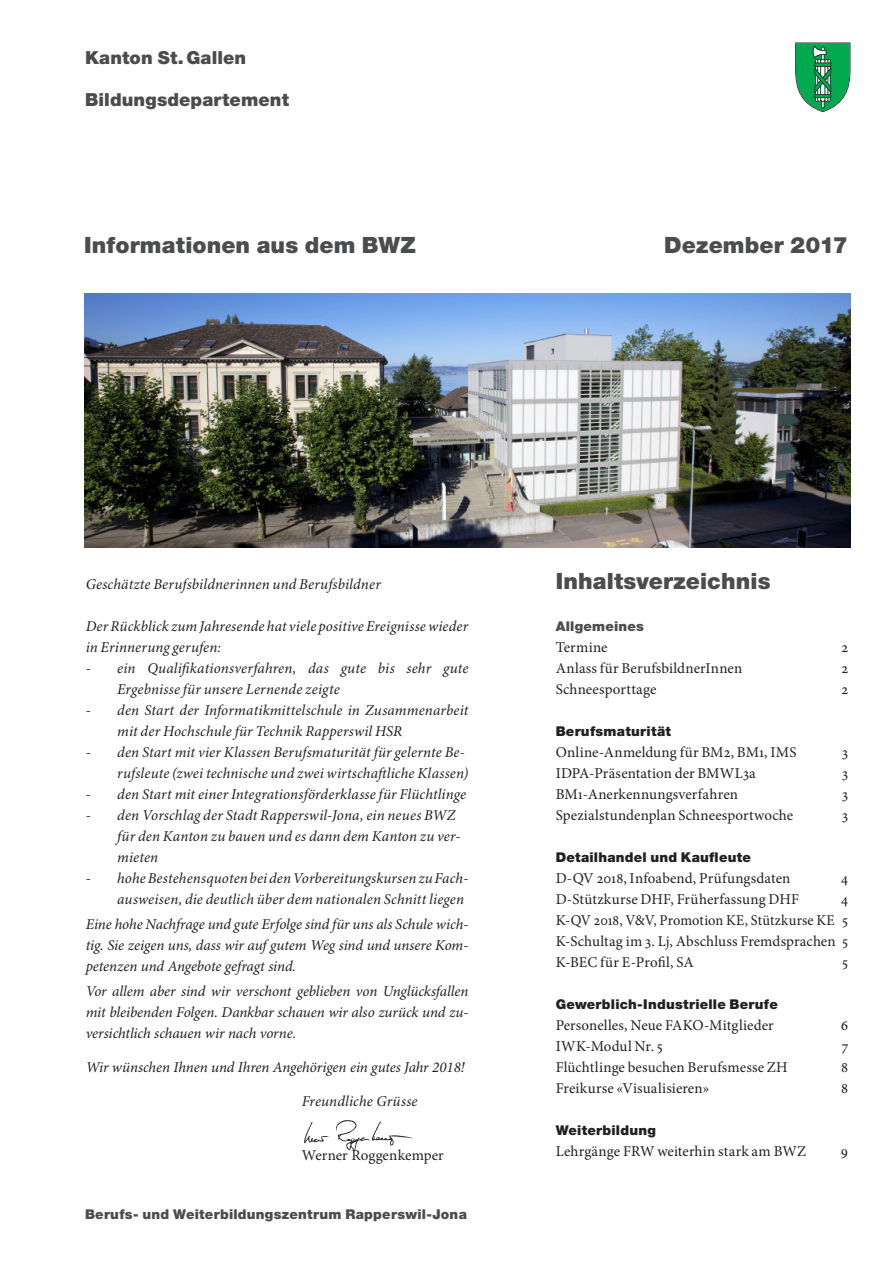
<style>
.page{position:relative;width:893px;height:1263px;background:#fff}
.page>*{position:absolute;margin:0;border:0;box-sizing:border-box;transform-origin:0 0}
.Titel_1{font:900 22.5px "Helvetica Neue LT Std";letter-spacing:.005em;color:#4b4c4d}
.Titel_1-2{font:900 18px "Helvetica Neue LT Std";letter-spacing:.005em;color:#4b4c4d}
.Editorial{font:italic 15px/21px "Minion Pro";letter-spacing:.005em;color:#231f20}
.Lauftext{font:15px "Minion Pro";letter-spacing:.01em;color:#231f20}
.Lauftext-2{font:italic 15px "Minion Pro";letter-spacing:.01em;color:#231f20}
.Lauftext-3{font:900 13.5px "Helvetica Neue LT Std";letter-spacing:.02em;color:#231f20}
.Titel_2{font:900 13.5px "Helvetica Neue LT Std";letter-spacing:.02em;color:#4b4c4d}
.Inhalts-titel{font:900 13.5px "Helvetica Neue LT Std";letter-spacing:.015em;color:#4b4c4d}
</style>
<div class="page">
<svg style="left:795px;top:43px;width:55px;height:69px"></svg>
<img style="left:85px;top:294px;width:766px;height:254px">
<img style="left:304px;top:1120px;width:109px;height:32px">
<p class="Titel_1-2" style="left:85px;top:46px;width:163px">Kanton St.Gallen</p>
<p class="Titel_1-2" style="left:85px;top:88px;width:205px">Bildungsdepartement</p>
<p class="Titel_1" style="left:84px;top:231px;width:333px">Informationen aus dem BWZ</p>
<p class="Titel_1" style="left:664px;top:231px;width:185px">Dezember 2017</p>
<p class="Lauftext-2" style="left:86px;top:575px;width:297px">Geschätzte Berufsbildnerinnen und Berufsbildner</p>
<p class="Editorial" style="left:86px;top:616px;width:384px">Der Rückblick zum Jahresende hat viele positive Ereignisse wieder in Erinnerung gerufen:</p>
<p class="Editorial" style="left:117px;top:658px;width:353px;text-indent:-32px">- ein Qualifikationsverfahren, das gute bis sehr gute<br>Ergebnisse für unsere Lernende zeigte</p>
<p class="Editorial" style="left:117px;top:700px;width:353px;text-indent:-32px">- den Start der Informatikmittelschule in Zusammenarbeit mit der Hochschule für Technik Rapperswil HSR</p>
<p class="Editorial" style="left:86px;top:742px;width:384px;text-align:right">- den Start mit vier Klassen Berufsmaturität für gelernte Be&shy;rufsleute (zwei technische und zwei wirtschaftliche Klassen)</p>
<p class="Editorial" style="left:86px;top:784px;width:382px">- den Start mit einer Integrationsförderklasse für Flüchtlinge</p>
<p class="Editorial" style="left:86px;top:805px;width:371px">- den Vorschlag der Stadt Rapperswil-Jona, ein neues BWZ</p>
<p class="Editorial" style="left:117px;top:826px;width:345px">für den Kanton zu bauen und es dann dem Kanton zu ver&shy;mieten</p>
<p class="Editorial" style="left:86px;top:868px;width:384px;text-align:right">- hohe Bestehensquoten bei den Vorbereitungskursen zu Fach&shy;ausweisen, die deutlich über dem nationalen Schnitt liegen</p>
<p class="Editorial" style="left:86px;top:914px;width:384px;text-align:justify">Eine hohe Nachfrage und gute Erfolge sind für uns als Schule wich&shy;tig. Sie zeigen uns, dass wir auf gutem Weg sind und unsere Kom&shy;petenzen und Angebote gefragt sind.</p>
<p class="Editorial" style="left:86px;top:981px;width:384px;text-align:justify">Vor allem aber sind wir verschont geblieben von Unglücksfallen mit bleibenden Folgen. Dankbar schauen wir also zurück und zu&shy;versichtlich schauen wir nach vorne.</p>
<p class="Editorial" style="left:86px;top:1057px;width:381px">Wir wünschen Ihnen und Ihren Angehörigen ein gutes Jahr 2018!</p>
<p class="Editorial" style="left:302px;top:1091px;width:117px">Freundliche Grüsse</p>
<p class="Lauftext" style="left:302px;top:1145px;width:144px">Werner Roggenkemper</p>
<p class="Titel_2" style="left:85px;top:1206px;width:383px">Berufs- und Weiterbildungszentrum Rapperswil-Jona</p>
<p class="Titel_1" style="left:556px;top:567px;width:216px">Inhaltsverzeichnis</p>
<p class="Inhalts-titel" style="left:556px;top:618px;width:90px">Allgemeines</p>
<p class="Lauftext" style="left:556px;top:637px;width:53px">Termine</p>
<p class="Lauftext" style="left:841px;top:637px;width:8px">2</p>
<p class="Lauftext" style="left:556px;top:658px;width:188px">Anlass für BerufsbildnerInnen</p>
<p class="Lauftext" style="left:841px;top:658px;width:8px">2</p>
<p class="Lauftext" style="left:556px;top:679px;width:102px">Schneesporttage</p>
<p class="Lauftext" style="left:841px;top:679px;width:8px">2</p>
<p class="Lauftext-3" style="left:556px;top:723px;width:117px">Berufsmaturität</p>
<p class="Lauftext" style="left:556px;top:742px;width:242px">Online-Anmeldung für BM2, BM1, IMS</p>
<p class="Lauftext" style="left:842px;top:742px;width:8px">3</p>
<p class="Lauftext" style="left:556px;top:763px;width:202px">IDPA-Präsentation der BMWL3a</p>
<p class="Lauftext" style="left:842px;top:763px;width:8px">3</p>
<p class="Lauftext" style="left:556px;top:784px;width:184px">BM1-Anerkennungsverfahren</p>
<p class="Lauftext" style="left:842px;top:784px;width:8px">3</p>
<p class="Lauftext" style="left:556px;top:805px;width:239px">Spezialstundenplan Schneesportwoche</p>
<p class="Lauftext" style="left:842px;top:805px;width:8px">3</p>
<p class="Lauftext-3" style="left:556px;top:849px;width:197px">Detailhandel und Kaufleute</p>
<p class="Lauftext" style="left:556px;top:868px;width:236px">D-QV 2018, Infoabend, Prüfungsdaten</p>
<p class="Lauftext" style="left:841px;top:868px;width:9px">4</p>
<p class="Lauftext" style="left:556px;top:889px;width:245px">D-Stützkurse DHF, Früherfassung DHF</p>
<p class="Lauftext" style="left:841px;top:889px;width:9px">4</p>
<p class="Lauftext" style="left:556px;top:910px;width:294px">K-QV 2018, V&amp;V, Promotion KE, Stützkurse KE 5</p>
<p class="Lauftext" style="left:556px;top:931px;width:294px">K-Schultag im 3. Lj, Abschluss Fremdsprachen 5</p>
<p class="Lauftext" style="left:556px;top:952px;width:140px">K-BEC für E-Profil, SA</p>
<p class="Lauftext" style="left:842px;top:952px;width:8px">5</p>
<p class="Lauftext-3" style="left:556px;top:996px;width:224px">Gewerblich-Industrielle Berufe</p>
<p class="Lauftext" style="left:556px;top:1015px;width:220px">Personelles, Neue FAKO-Mitglieder</p>
<p class="Lauftext" style="left:841px;top:1015px;width:9px">6</p>
<p class="Lauftext" style="left:556px;top:1036px;width:109px">IWK-Modul Nr. 5</p>
<p class="Lauftext" style="left:842px;top:1036px;width:8px">7</p>
<p class="Lauftext" style="left:556px;top:1057px;width:234px">Flüchtlinge besuchen Berufsmesse ZH</p>
<p class="Lauftext" style="left:841px;top:1057px;width:8px">8</p>
<p class="Lauftext" style="left:556px;top:1078px;width:155px">Freikurse «Visualisieren»</p>
<p class="Lauftext" style="left:841px;top:1078px;width:8px">8</p>
<p class="Lauftext-3" style="left:556px;top:1122px;width:102px">Weiterbildung</p>
<p class="Lauftext" style="left:556px;top:1141px;width:252px">Lehrgänge FRW weiterhin stark am BWZ</p>
<p class="Lauftext" style="left:841px;top:1141px;width:9px">9</p>
</div>
